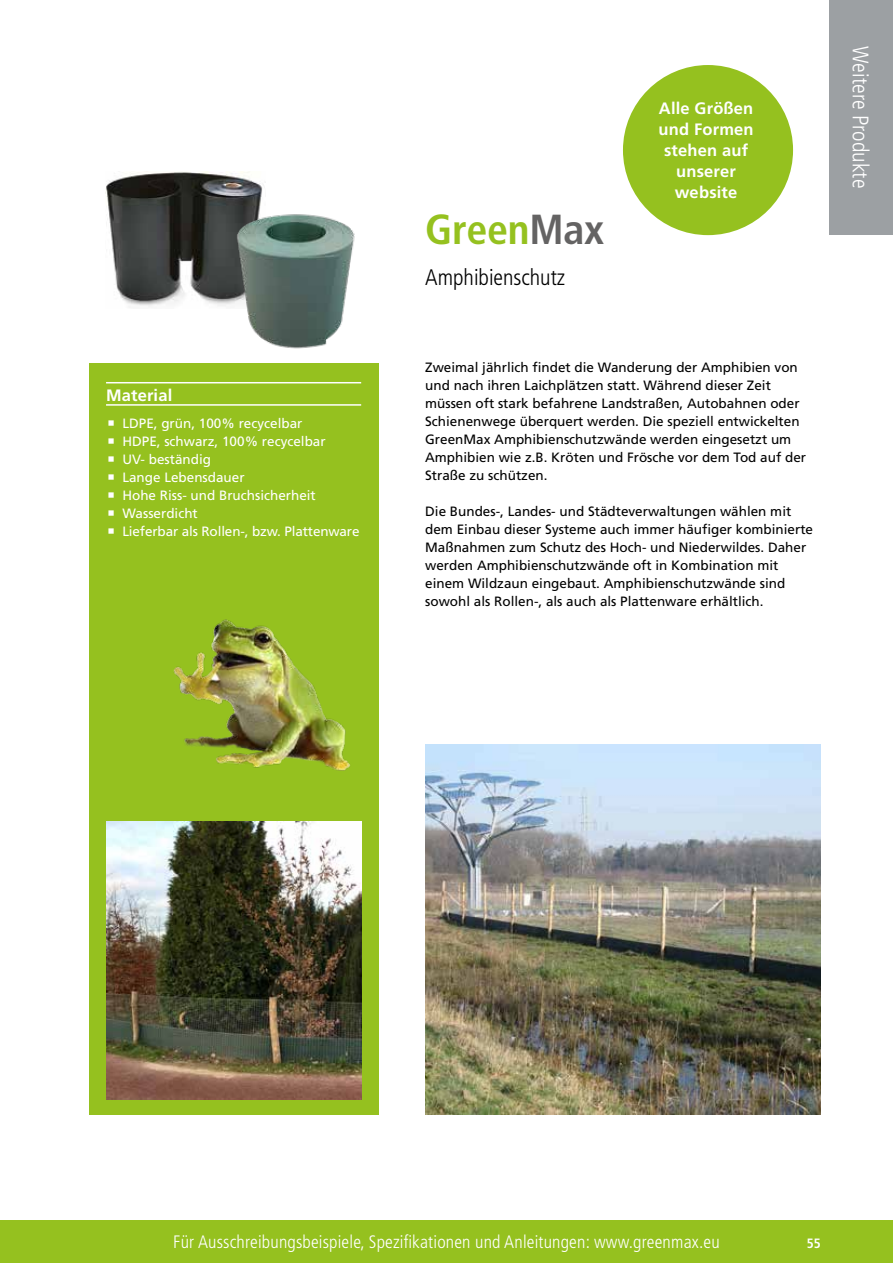
<style>
.page{position:relative;width:893px;height:1263px;background:#fff}
.page>*{position:absolute;margin:0;border:0;box-sizing:border-box;transform-origin:0 0}
.t1{font:700 condensed 42px "Frutiger LT Std";letter-spacing:-.005em;color:#95c11f}
.t2{font:300 condensed 22.5px "Frutiger LT Std";color:#000}
.t3{font:300 condensed 22.5px "Frutiger LT Std";color:#fff}
.t4{font:300 condensed 18px "Frutiger LT Std";letter-spacing:.01em;color:#fff}
.t5{font:700 16.5px/21px "Frutiger LT Std";letter-spacing:.01em;color:#fff;text-align:center}
.t6{font:13.5px/18px "Frutiger LT Std";color:#000}
.t7{font:13.5px "Frutiger LT Std";color:#fff}
.t8{font:700 condensed 13.5px "Frutiger LT Std";color:#fff}
.s1{color:#646363}
</style>
<div class="page">
<div style="left:89px;top:362px;width:289px;height:752px;background:#95c11f"></div>
<img style="left:425px;top:744px;width:396px;height:370px">
<img style="left:106px;top:821px;width:255px;height:278px">
<img style="left:105px;top:171px;width:161px;height:136px">
<img style="left:206px;top:209px;width:149px;height:140px">
<img style="left:173px;top:619px;width:177px;height:152px">
<div style="left:829px;top:0;width:64px;height:234px;background:#9ca0a3"></div>
<div style="left:0;top:1220px;width:893px;height:43px;background:#95c11f"></div>
<hr style="left:106px;top:404px;width:255px;height:2px;background:#fff">
<hr style="left:106px;top:382px;width:255px;height:1px;background:#fff">
<div style="left:623px;top:65px;width:170px;height:170px;background:#95c11f;border-radius:50%"></div>
<p class="t5" style="left:106px;top:384px;width:68px">Material</p>
<p class="t7" style="left:107px;top:416px;width:197px">○ LDPE, grün, 100% recycelbar</p>
<p class="t7" style="left:107px;top:434px;width:220px">○ HDPE, schwarz, 100% recycelbar</p>
<p class="t7" style="left:107px;top:452px;width:105px">○ UV- beständig</p>
<p class="t7" style="left:107px;top:470px;width:139px">○ Lange Lebensdauer</p>
<p class="t7" style="left:107px;top:488px;width:210px">○ Hohe Riss- und Bruchsicherheit</p>
<p class="t7" style="left:107px;top:506px;width:92px">○ Wasserdicht</p>
<p class="t7" style="left:107px;top:524px;width:254px">○ Lieferbar als Rollen-, bzw. Plattenware</p>
<h1 class="t1" style="left:425px;top:205px;width:180px">Green<span class="s1">Max</span></h1>
<h2 class="t2" style="left:425px;top:264px;width:142px">Amphibienschutz</h2>
<p class="t5" style="left:658px;top:98px;width:97px">Alle Größen und Formen stehen auf unserer website</p>
<p class="t6" style="left:425px;top:358px;width:382px">Zweimal jährlich findet die Wanderung der Amphibien von und nach ihren Laichplätzen statt. Während dieser Zeit müssen oft stark befahrene Landstraßen, Autobahnen oder Schienenwege überquert werden. Die speziell entwickelten GreenMax Amphibienschutzwände werden eingesetzt um Amphibien wie z.B. Kröten und Frösche vor dem Tod auf der Straße zu schützen.</p>
<p class="t6" style="left:425px;top:502px;width:389px">Die Bundes-, Landes- und Städteverwaltungen wählen mit dem Einbau dieser Systeme auch immer häufiger kombinierte Maßnahmen zum Schutz des Hoch- und Niederwildes. Daher werden Amphibienschutzwände oft in Kombination mit einem Wildzaun eingebaut. Amphibienschutzwände sind sowohl als Rollen-, als auch als Plattenware erhältlich.</p>
<h2 class="t3" style="left:873px;top:46px;width:143px;rotate:90deg">Weitere Produkte</h2>
<h3 class="t4" style="left:173px;top:1232px;width:548px">Für Ausschreibungsbeispiele, Spezifikationen und Anleitungen: www.greenmax.eu</h3>
<p class="t8" style="left:807px;top:1235px;width:16px">55</p>
</div>
